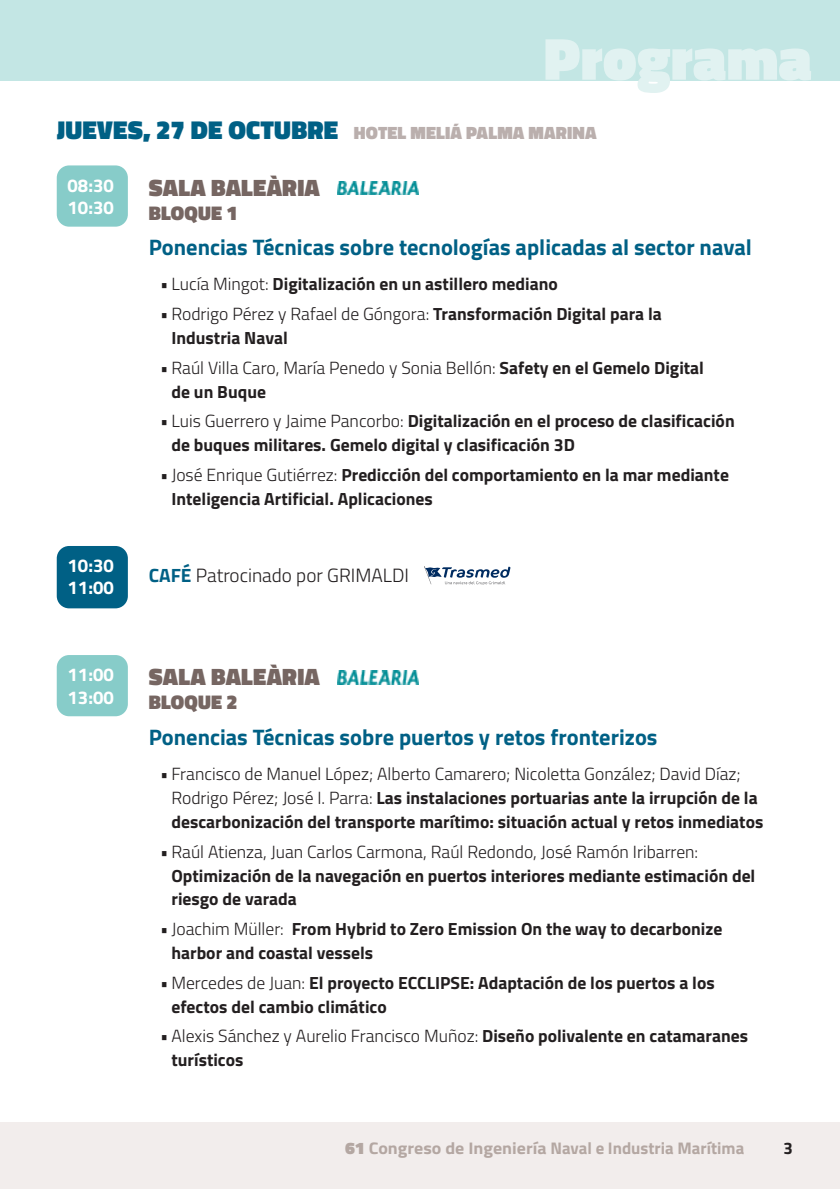
<style>
.page{position:relative;width:840px;height:1191px;background:#fff}
.page>*{position:absolute;margin:0;border:0;box-sizing:border-box;transform-origin:0 0}
.t1{font:900 60.2px "Titillium";color:#e1f2f1}
.t2{font:900 24px "Titillium";letter-spacing:.01em;color:#766662}
.t3{font:700 22.4px "Titillium";color:#006085}
.t4{font:900 20px "Titillium";letter-spacing:.01em;color:#766662}
.t5{font:300 19.2px "Titillium";color:#231f20}
.t6{font:700 18.6px/22.4px "Titillium";color:#fff}
.t7{font:900 18px "Titillium";letter-spacing:.01em;color:#baafad}
.t8{font:700 17.6px/24px "Titillium";color:#231f20}
.t9{font:300 17.6px/24px "Titillium";color:#231f20}
.t10{font:700 16.8px "Titillium";color:#b4a7a2;scale:1.07 1}
.t11{font:700 16.8px "Titillium";color:#231f20}
.s1{font-size:26.2px;color:#006085}
.s2{font-weight:300}
.s3{font-weight:700}
.s4{font-weight:700;color:#006085}
.s5{font-weight:900}
</style>
<div class="page">
<div style="left:0;top:0;width:839px;height:80px;background:#c3e6e4"></div>
<div style="left:0;top:1121px;width:839px;height:67px;background:#f2edec"></div>
<div style="left:57px;top:165px;width:71px;height:62px;background:#87ccc9;border-radius:12px"></div>
<img style="left:337px;top:181px;width:81px;height:14px">
<div style="left:57px;top:655px;width:71px;height:61px;background:#87ccc9;border-radius:12px"></div>
<img style="left:337px;top:671px;width:81px;height:13px">
<div style="left:57px;top:546px;width:71px;height:62px;background:#006085;border-radius:12px"></div>
<svg style="left:424px;top:566px;width:86px;height:19px"></svg>
<h1 class="t1" style="left:543px;top:15px;width:270px">Programa</h1>
<p class="t7" style="left:57px;top:119px;width:541px"><span class="s1">JUEVES, 27 DE OCTUBRE</span> HOTEL MELIÁ PALMA MARINA</p>
<h2 class="t2" style="left:149px;top:170px;width:172px">SALA BALEÀRIA</h2>
<p class="t4" style="left:149px;top:198px;width:90px">BLOQUE 1</p>
<p class="t3" style="left:149px;top:230px;width:604px">Ponencias Técnicas sobre tecnologías aplicadas al sector naval</p>
<p class="t8" style="left:160px;top:271px;width:399px"><span class="s2">• Lucía Mingot:</span> Digitalización en un astillero mediano</p>
<p class="t8" style="left:171px;top:301px;width:491px;text-indent:-11px"><span class="s2">• Rodrigo Pérez y Rafael de Góngora:</span> Transformación Digital para la<br>Industria Naval</p>
<p class="t9" style="left:171px;top:354px;width:534px;text-indent:-11px">• Raúl Villa Caro, María Penedo y Sonia Bellón: <span class="s3">Safety en el Gemelo Digital de un Buque</span></p>
<p class="t8" style="left:171px;top:408px;width:564px;text-indent:-11px"><span class="s2">• Luis Guerrero y Jaime Pancorbo:</span> Digitalización en el proceso de clasificación de buques militares. Gemelo digital y clasificación 3D</p>
<p class="t8" style="left:171px;top:462px;width:558px;text-indent:-11px"><span class="s2">• José Enrique Gutiérrez:</span> Predicción del comportamiento en la mar mediante<br>Inteligencia Artificial. Aplicaciones</p>
<p class="t6" style="left:68px;top:173px;width:48px">08:30<br>10:30</p>
<p class="t6" style="left:68px;top:553px;width:48px">10:30<br>11:00</p>
<p class="t5" style="left:149px;top:561px;width:262px"><span class="s4">CAFÉ</span> Patrocinado por GRIMALDI</p>
<p class="t6" style="left:68px;top:662px;width:48px">11:00<br>13:00</p>
<h2 class="t2" style="left:149px;top:659px;width:172px">SALA BALEÀRIA</h2>
<p class="t4" style="left:149px;top:687px;width:90px">BLOQUE 2</p>
<p class="t3" style="left:149px;top:719px;width:510px">Ponencias Técnicas sobre puertos y retos fronterizos</p>
<p class="t8" style="left:171px;top:761px;width:593px;text-indent:-11px"><span class="s2">• Francisco de Manuel López; Alberto Camarero; Nicoletta González; David Díaz;<br>Rodrigo Pérez; José I. Parra:</span> Las instalaciones portuarias ante la irrupción de la descarbonización del transporte marítimo: situación actual y retos inmediatos</p>
<p class="t9" style="left:160px;top:838px;width:539px">• Raúl Atienza, Juan Carlos Carmona, Raúl Redondo, José Ramón Iribarren:</p>
<p class="t8" style="left:171px;top:862px;width:585px">Optimización de la navegación en puertos interiores mediante estimación del riesgo de varada</p>
<p class="t8" style="left:171px;top:916px;width:552px;text-indent:-11px"><span class="s2">• Joachim Müller:</span> From Hybrid to Zero Emission On the way to decarbonize harbor and coastal vessels</p>
<p class="t8" style="left:171px;top:969px;width:544px;text-indent:-11px"><span class="s2">• Mercedes de Juan:</span> El proyecto ECCLIPSE: Adaptación de los puertos a los efectos del cambio climático</p>
<p class="t8" style="left:171px;top:1023px;width:578px;text-indent:-11px"><span class="s2">• Alexis Sánchez y Aurelio Francisco Muñoz:</span> Diseño polivalente en catamaranes turísticos</p>
<p class="t10" style="left:345px;top:1135px;width:374px"><span class="s5">61</span> Congreso de Ingeniería Naval e Industria Marítima</p>
<p class="t11" style="left:783px;top:1135px;width:11px">3</p>
</div>
